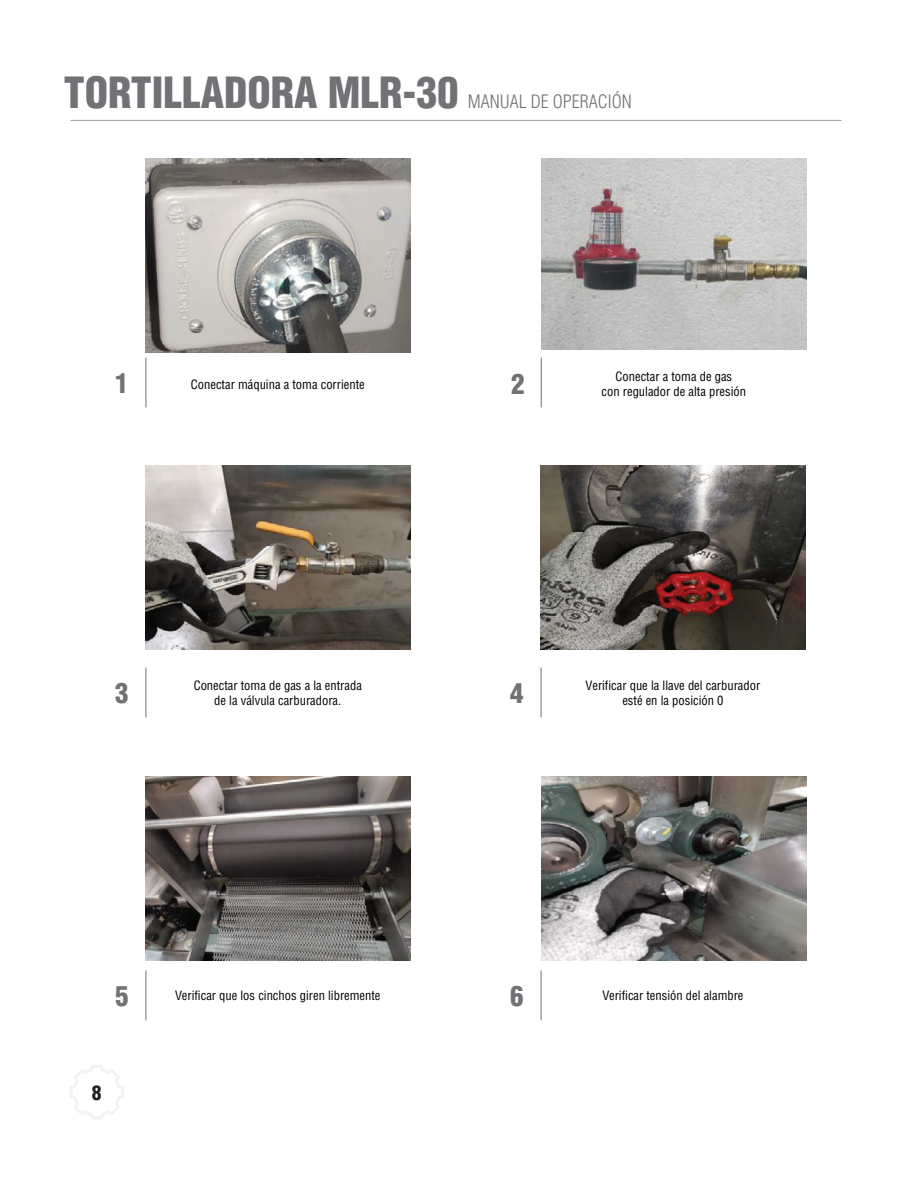
<style>
.page{position:relative;width:918px;height:1188px;background:#fff}
.page>*{position:absolute;margin:0;border:0;box-sizing:border-box;transform-origin:0 0}
.t1{font:900 condensed 42px "Helvetica";color:#717275}
.t2{font:900 condensed 27px "Helvetica";color:#717275}
.t3{font:900 condensed 19.5px "Helvetica";color:#231f20}
.t4{font:300 condensed 18px "Helvetica LT Std";color:#717275}
.t5{font:condensed 12.6px/15.1px "Helvetica";color:#000;text-align:center}
</style>
<div class="page">
<hr style="left:71px;top:120px;width:770px;height:1px;background:#979797">
<svg style="left:70px;top:1065px;width:54px;height:54px"></svg>
<img style="left:146px;top:158px;width:264px;height:194px">
<img style="left:542px;top:158px;width:264px;height:192px">
<img style="left:146px;top:465px;width:264px;height:184px">
<img style="left:146px;top:776px;width:264px;height:185px">
<img style="left:542px;top:777px;width:264px;height:184px">
<hr style="left:146px;top:358px;width:1px;height:50px;background:#727277">
<hr style="left:146px;top:668px;width:1px;height:49px;background:#727277">
<hr style="left:146px;top:970px;width:1px;height:50px;background:#727277">
<hr style="left:541px;top:970px;width:1px;height:50px;background:#727277">
<hr style="left:541px;top:668px;width:1px;height:49px;background:#727277">
<hr style="left:541px;top:358px;width:1px;height:50px;background:#727277">
<img style="left:541px;top:465px;width:264px;height:184px">
<h1 class="t1" style="left:64px;top:66px;width:396px">TORTILLADORA MLR-30</h1>
<h3 class="t4" style="left:468px;top:91px;width:166px">MANUAL DE OPERACIÓN</h3>
<h2 class="t2" style="left:115px;top:366px;width:15px">1</h2>
<p class="t5" style="left:191px;top:377px;width:175px">Conectar máquina a toma corriente</p>
<h2 class="t2" style="left:511px;top:367px;width:15px">2</h2>
<p class="t5" style="left:602px;top:369px;width:146px">Conectar a toma de gas<br>con regulador de alta presión</p>
<h2 class="t2" style="left:115px;top:676px;width:15px">3</h2>
<p class="t5" style="left:194px;top:678px;width:170px">Conectar toma de gas a la entrada de la válvula carburadora.</p>
<h2 class="t2" style="left:510px;top:676px;width:15px">4</h2>
<p class="t5" style="left:586px;top:678px;width:176px">Verificar que la llave del carburador esté en la posición 0</p>
<h2 class="t2" style="left:115px;top:979px;width:15px">5</h2>
<h2 class="t2" style="left:510px;top:979px;width:15px">6</h2>
<p class="t5" style="left:175px;top:988px;width:207px">Verificar que los cinchos giren libremente</p>
<p class="t5" style="left:602px;top:988px;width:143px">Verificar tensión del alambre</p>
<h3 class="t3" style="left:92px;top:1080px;width:11px">8</h3>
</div>
